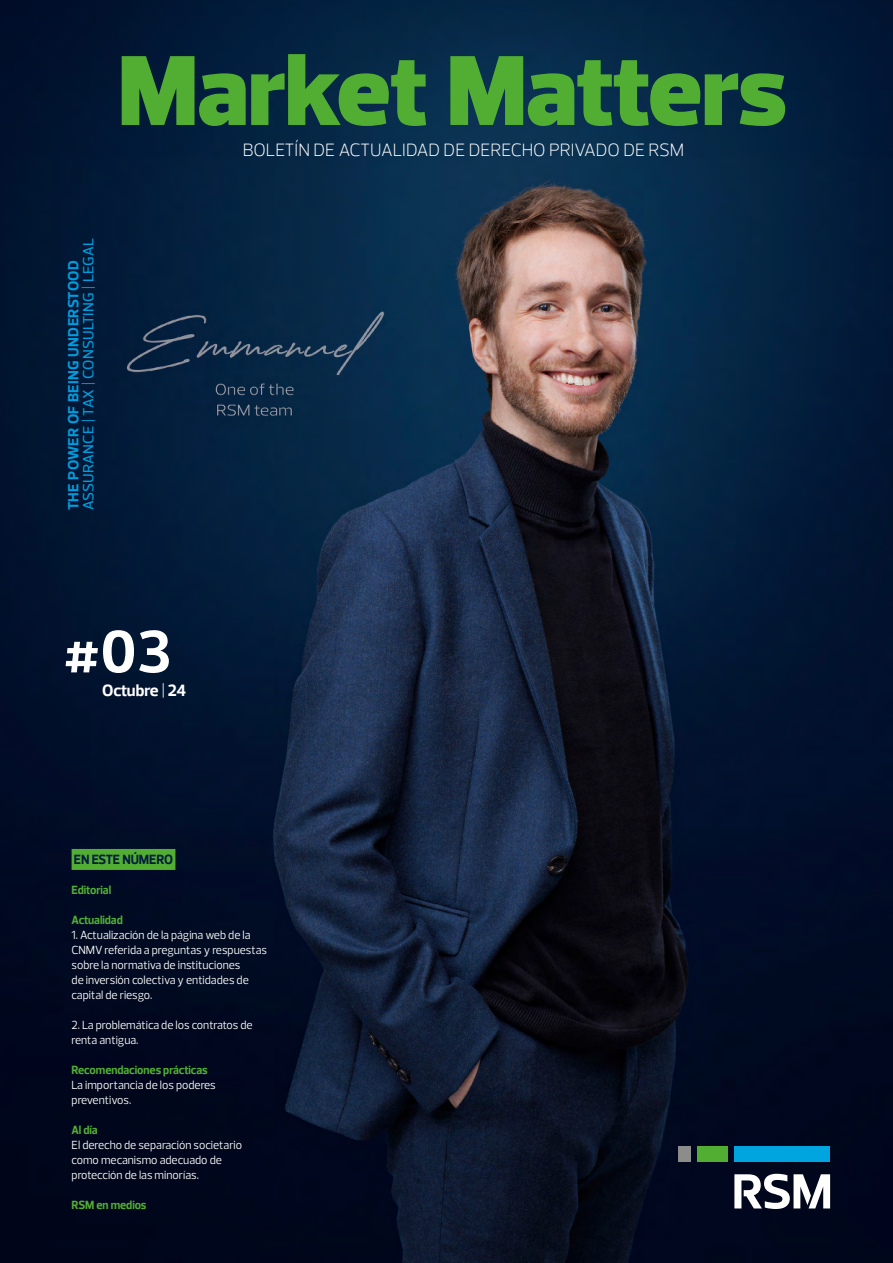
<style>
.page{position:relative;width:893px;height:1263px;background:#fff}
.page>*{position:absolute;margin:0;border:0;box-sizing:border-box;transform-origin:0 0}
.t1{font:900 101.25px "Prelo";letter-spacing:-.01em;color:#52ae32}
.t2{font:700 61.2px "Prelo";color:#fff}
.t3{font:300 18px "Prelo";letter-spacing:-.01em;color:#fff}
.t4{font:700 16.5px "Prelo";letter-spacing:-.01em;color:#fff}
.t5{font:500 15px "Prelo";letter-spacing:.01em;color:#009cde}
.t6{font:700 15px "Prelo";letter-spacing:.02em;color:#009cde}
.t7{font:700 13.5px "Prelo";letter-spacing:-.015em;color:#001b3f;scale:.96 1}
.t8{font:12px/15px "Prelo";color:#fff;scale:.96 1}
.t9{font:700 12px "Prelo";letter-spacing:-.005em;color:#52ae32;scale:.96 1}
.s1{font-weight:400}
</style>
<div class="page">
<img style="left:0;top:0;width:893px;height:1263px">
<div style="left:72px;top:849px;width:103px;height:21px;background:#52ae32"></div>
<div style="left:734px;top:1146px;width:96px;height:16px;background:#00a5df"></div>
<div style="left:678px;top:1146px;width:12px;height:16px;background:#8c8c8b"></div>
<div style="left:697px;top:1146px;width:31px;height:16px;background:#52ae32"></div>
<svg style="left:734px;top:1174px;width:96px;height:35px"></svg>
<h1 class="t1" style="left:118px;top:34px;width:671px">Market Matters</h1>
<h3 class="t3" style="left:243px;top:140px;width:443px">BOLETÍN DE ACTUALIDAD DE DERECHO PRIVADO DE RSM</h3>
<p class="t5" style="left:80px;top:510px;width:274px;rotate:-90deg">ASSURANCE | TAX | CONSULTING | LEGAL</p>
<p class="t6" style="left:65px;top:510px;width:252px;rotate:-90deg">THE POWER OF BEING UNDERSTOOD</p>
<h2 class="t2" style="left:63px;top:617px;width:110px">#03</h2>
<h3 class="t4" style="left:102px;top:681px;width:86px">Octubre <span class="s1">|</span> 24</h3>
<p class="t7" style="left:74px;top:852px;width:105px">EN ESTE NÚMERO</p>
<p class="t9" style="left:72px;top:883px;width:43px">Editorial</p>
<p class="t9" style="left:72px;top:913px;width:55px">Actualidad</p>
<p class="t8" style="left:72px;top:927px;width:205px">1. Actualización de la página web de la CNMV referida a preguntas y respuestas sobre la normativa de instituciones<br>de inversión colectiva y entidades de capital de riesgo.</p>
<p class="t8" style="left:72px;top:1017px;width:190px">2. La problemática de los contratos de renta antigua.</p>
<p class="t9" style="left:72px;top:1063px;width:143px">Recomendaciones prácticas</p>
<p class="t8" style="left:72px;top:1077px;width:152px">La importancia de los poderes preventivos.</p>
<p class="t9" style="left:72px;top:1123px;width:29px">Al día</p>
<p class="t8" style="left:72px;top:1137px;width:179px">El derecho de separación societario como mecanismo adecuado de protección de las minorías.</p>
<p class="t9" style="left:72px;top:1198px;width:80px">RSM en medios</p>
</div>
